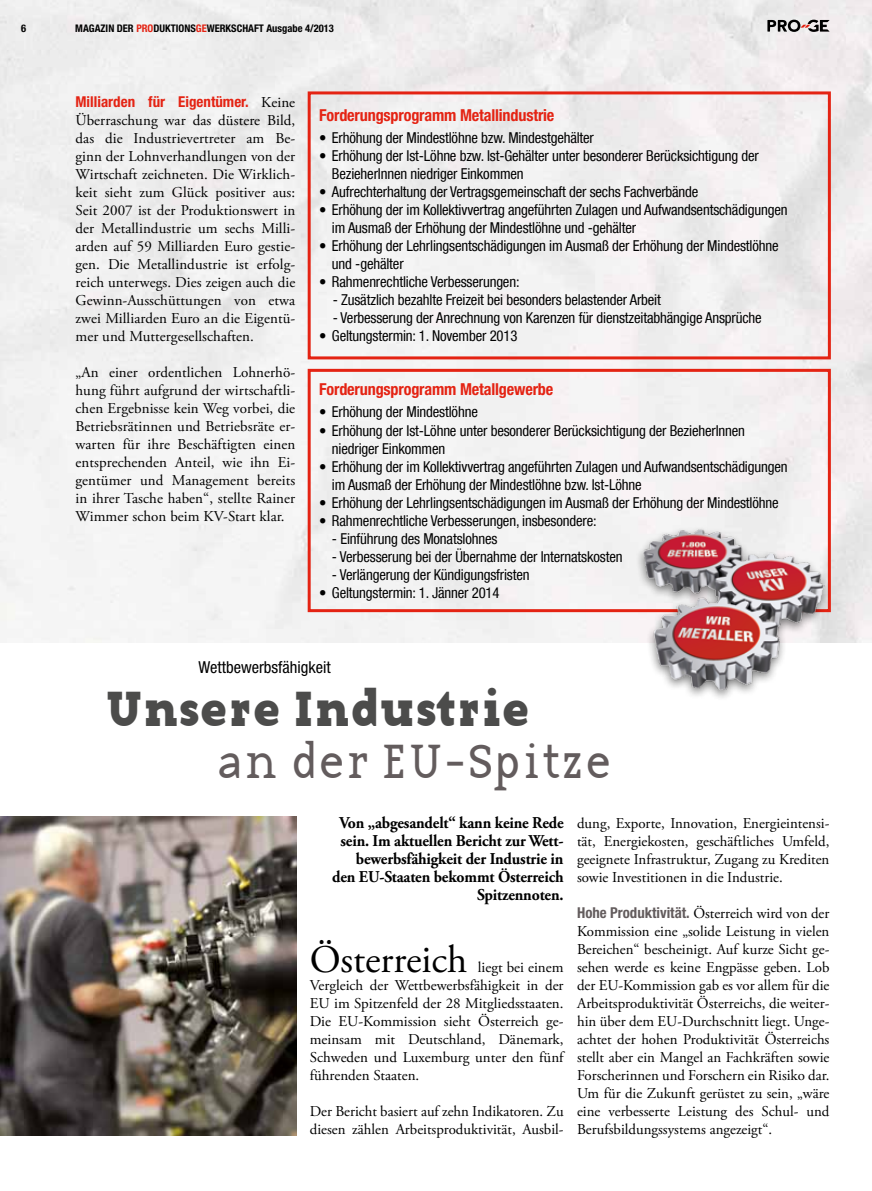
<style>
.page{position:relative;width:872px;height:1191px;background:#fff}
.page>*{position:absolute;margin:0;border:0;box-sizing:border-box;transform-origin:0 0}
.t1{font:51px "Base Twelve Serif B";color:#4c4c4b;scale:.96 1}
.t2{font:49.5px "Base Twelve Serif";color:#635c5d;scale:.95 1}
.t3{font:39px "Adobe Garamond Pro";color:#000}
.t4{font:700 16.5px/18px "Adobe Garamond Pro";letter-spacing:-.01em;color:#000;text-align:right;scale:.95 1}
.t5{font:700 condensed 16.5px "Helvetica Neue LT Std";letter-spacing:-.01em;color:#e42313}
.t6{font:condensed 16.5px "Helvetica Neue LT Std";color:#000}
.t7{font:15px/18px "Adobe Garamond Pro";color:#000;text-align:justify}
.t8{font:condensed 15px/18px "Helvetica Neue LT Com";letter-spacing:-.01em;color:#000}
.t9{font:700 condensed 15px "Helvetica Neue LT Std";color:#e42313}
.t10{font:700 condensed 10.5px "Helvetica Neue LT Std";color:#000}
.s1{color:#e42313}
.s2{font-family:"Adobe Garamond Pro";font-weight:400;font-stretch:normal;color:#000}
.s3{font-family:"Helvetica Neue LT Std";font-weight:700;font-stretch:condensed;color:#635c5d}
</style>
<div class="page">
<img style="left:0;top:816px;width:296px;height:319px">
<svg style="left:767px;top:20px;width:62px;height:12px"></svg>
<div style="left:308px;top:91px;width:523px;height:268px;border:3px solid #e42313"></div>
<div style="left:308px;top:369px;width:523px;height:243px;border:3px solid #e42313"></div>
<div style="left:635px;top:525px;width:196px;height:177px;background:#000;opacity:.5"></div>
<img style="left:642px;top:528px;width:182px;height:162px">
<p class="t10" style="left:21px;top:22px;width:7px">6</p>
<p class="t10" style="left:75px;top:22px;width:48px">MAGAZIN DER</p>
<p class="t10" style="left:136px;top:22px;width:199px"><span class="s1">PRO</span> DUKTIONS<span class="s1">GE</span>WERKSCHAFT Ausgabe 4/2013</p>
<p class="t9" style="left:75px;top:93px;width:221px">Milliarden für Eigentümer. <span class="s2">Keine</span></p>
<p class="t7" style="left:75px;top:112px;width:221px">Überraschung war das düstere Bild, das die Industrievertreter am Be&shy;ginn der Lohnverhandlungen von der Wirtschaft zeichneten. Die Wirklich&shy;keit sieht zum Glück positiver aus:<br>Seit 2007 ist der Produktionswert in der Metallindustrie um sechs Milli&shy;arden auf 59 Milliarden Euro gestie&shy;gen. Die Metallindustrie ist erfolg&shy;reich unterwegs. Dies zeigen auch die Gewinn-Ausschüttungen von etwa zwei Milliarden Euro an die Eigentü&shy;mer und Muttergesellschaften.</p>
<p class="t7" style="left:75px;top:364px;width:221px">„An einer ordentlichen Lohnerhö&shy;hung führt aufgrund der wirtschaftli&shy;chen Ergebnisse kein Weg vorbei, die Betriebsrätinnen und Betriebsräte er&shy;warten für ihre Beschäftigten einen entsprechenden Anteil, wie ihn Ei&shy;gentümer und Management bereits in ihrer Tasche haben“, stellte Rainer Wimmer schon beim KV-Start klar.</p>
<p class="t5" style="left:319px;top:105px;width:237px">Forderungsprogramm Metallindustrie</p>
<p class="t8" style="left:319px;top:129px;width:276px">• Erhöhung der Mindestlöhne bzw. Mindestgehälter</p>
<p class="t8" style="left:332px;top:147px;width:428px;text-indent:-13px">• Erhöhung der Ist-Löhne bzw. Ist-Gehälter unter besonderer Berücksichtigung der<br>BezieherInnen niedriger Einkommen</p>
<p class="t8" style="left:319px;top:183px;width:381px">• Aufrechterhaltung der Vertragsgemeinschaft der sechs Fachverbände</p>
<p class="t8" style="left:332px;top:201px;width:457px;text-indent:-13px">• Erhöhung der im Kollektivvertrag angeführten Zulagen und Aufwandsentschädigungen im Ausmaß der Erhöhung der Mindestlöhne und -gehälter</p>
<p class="t8" style="left:332px;top:237px;width:448px;text-indent:-13px">• Erhöhung der Lehrlingsentschädigungen im Ausmaß der Erhöhung der Mindestlöhne und -gehälter</p>
<p class="t8" style="left:319px;top:273px;width:202px">• Rahmenrechtliche Verbesserungen:</p>
<p class="t8" style="left:333px;top:291px;width:330px">- Zusätzlich bezahlte Freizeit bei besonders belastender Arbeit</p>
<p class="t8" style="left:333px;top:309px;width:430px">- Verbesserung der Anrechnung von Karenzen für dienstzeitabhängige Ansprüche</p>
<p class="t8" style="left:319px;top:327px;width:200px">• Geltungstermin: 1. November 2013</p>
<p class="t5" style="left:319px;top:379px;width:236px">Forderungsprogramm Metallgewerbe</p>
<p class="t8" style="left:319px;top:403px;width:160px">• Erhöhung der Mindestlöhne</p>
<p class="t8" style="left:332px;top:421px;width:414px;text-indent:-13px">• Erhöhung der Ist-Löhne unter besonderer Berücksichtigung der BezieherInnen niedriger Einkommen</p>
<p class="t8" style="left:332px;top:457px;width:457px;text-indent:-13px">• Erhöhung der im Kollektivvertrag angeführten Zulagen und Aufwandsentschädigungen im Ausmaß der Erhöhung der Mindestlöhne bzw. Ist-Löhne</p>
<p class="t8" style="left:319px;top:493px;width:461px">• Erhöhung der Lehrlingsentschädigungen im Ausmaß der Erhöhung der Mindestlöhne</p>
<p class="t8" style="left:319px;top:511px;width:279px">• Rahmenrechtliche Verbesserungen, insbesondere:</p>
<p class="t8" style="left:332px;top:529px;width:167px">- Einführung des Monatslohnes</p>
<p class="t8" style="left:332px;top:547px;width:292px">- Verbesserung bei der Übernahme der Internatskosten</p>
<p class="t8" style="left:332px;top:565px;width:199px">- Verlängerung der Kündigungsfristen</p>
<p class="t8" style="left:319px;top:583px;width:182px">• Geltungstermin: 1. Jänner 2014</p>
<p class="t6" style="left:198px;top:657px;width:134px">Wettbewerbsfähigkeit</p>
<h1 class="t1" style="left:106px;top:672px;width:444px">Unsere Industrie</h1>
<h2 class="t2" style="left:216px;top:730px;width:418px">an der EU-Spitze</h2>
<p class="t4" style="left:332px;top:813px;width:245px">Von „abgesandelt“ kann keine Rede sein. Im aktuellen Bericht zur Wett&shy;bewerbsfähigkeit der Industrie in den EU-Staaten bekommt Österreich<br>Spitzennoten.</p>
<p class="t7" style="left:577px;top:814px;width:254px">dung, Exporte, Innovation, Energieintensi&shy;tät, Energiekosten, geschäftliches Umfeld, geeignete Infrastruktur, Zugang zu Krediten sowie Investitionen in die Industrie.</p>
<p class="t7" style="left:577px;top:904px;width:254px"><span class="s3">Hohe Produktivität.</span> Österreich wird von der Kommission eine „solide Leistung in vielen Bereichen“ bescheinigt. Auf kurze Sicht ge&shy;sehen werde es keine Engpässe geben. Lob der EU-Kommission gab es vor allem für die Arbeitsproduktivität Österreichs, die weiter&shy;hin über dem EU-Durchschnitt liegt. Unge&shy;achtet der hohen Produktivität Österreichs stellt aber ein Mangel an Fachkräften sowie Forscherinnen und Forschern ein Risiko dar.<br>Um für die Zukunft gerüstet zu sein, „wäre eine verbesserte Leistung des Schul- und Berufsbildungssystems angezeigt“.</p>
<h3 class="t3" style="left:310px;top:936px;width:159px">Österreich</h3>
<p class="t7" style="left:310px;top:958px;width:255px;text-indent:168px">liegt bei einem Vergleich der Wettbewerbsfähigkeit in der EU im Spitzenfeld der 28 Mitgliedsstaaten.<br>Die EU-Kommission sieht Österreich ge&shy;meinsam mit Deutschland, Dänemark, Schweden und Luxemburg unter den fünf führenden Staaten.</p>
<p class="t7" style="left:310px;top:1102px;width:255px">Der Bericht basiert auf zehn Indikatoren. Zu diesen zählen Arbeitsproduktivität, Ausbil-</p>
</div>
